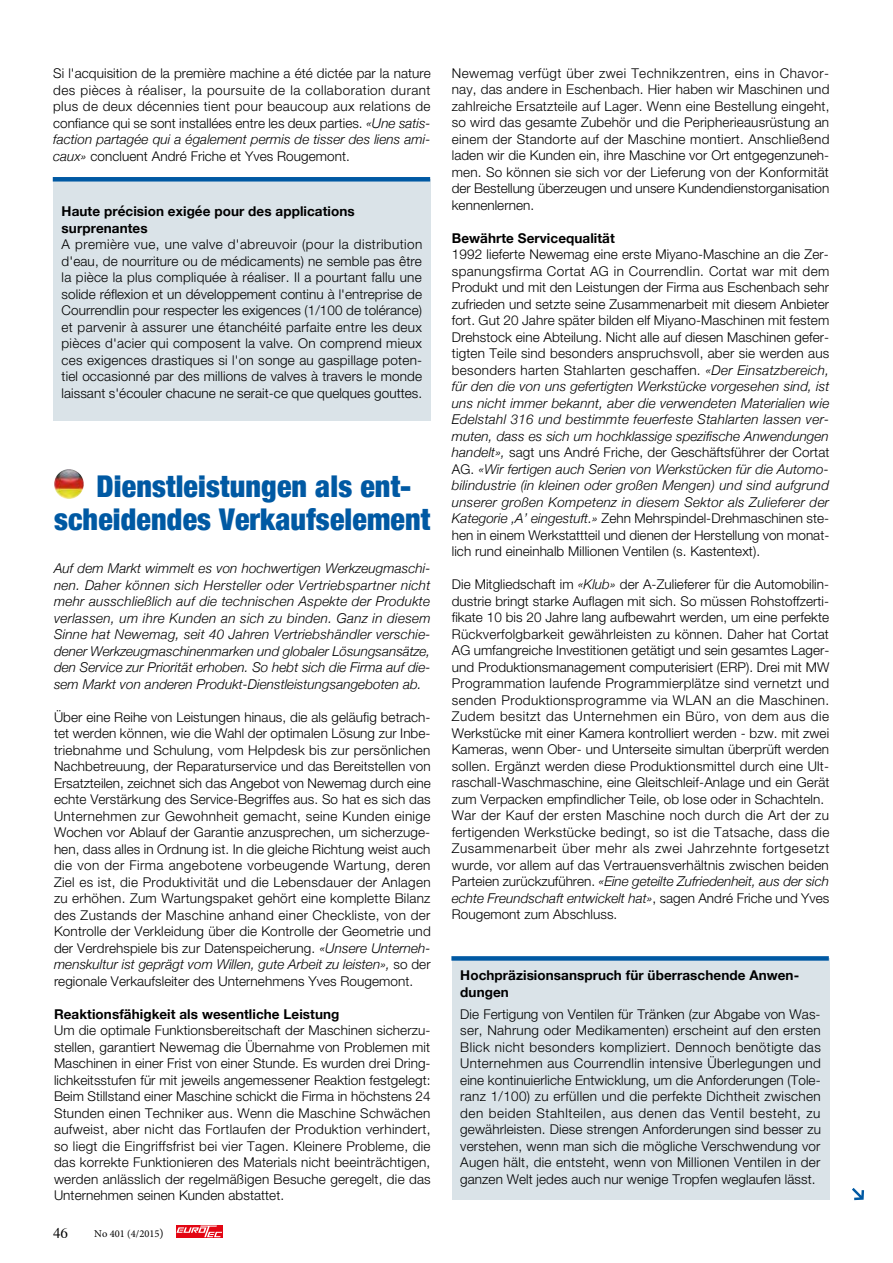
<style>
.page{position:relative;width:893px;height:1263px;background:#fff}
.page>*{position:absolute;margin:0;border:0;box-sizing:border-box;transform-origin:0 0}
.t1{font:900 condensed 30px/33px "Helvetica Neue";letter-spacing:.005em;color:#0059a3}
.t2{font:300 13.5px/16.5px "Helvetica Neue";letter-spacing:.005em;color:#000;text-align:justify}
.t3{font:italic 300 13.5px/16.5px "Helvetica Neue";letter-spacing:.005em;color:#000;text-align:justify}
.t4{font:700 13.5px/16.5px "Helvetica Neue";letter-spacing:.005em;color:#000}
.t5{font:10.5px "Minion Pro";color:#000}
.s1{font-style:italic}
.s2{font-size:12px}
</style>
<div class="page">
<div style="left:176px;top:1225px;width:47px;height:12px;background:#e30613"></div>
<svg style="left:176px;top:1225px;width:46px;height:12px"></svg>
<img style="left:54px;top:469px;width:30px;height:30px;border-radius:15px">
<div style="left:53px;top:180px;width:378px;height:241px;background:#dae3e8"></div>
<div style="left:53px;top:177px;width:377px;height:5px;background:#0059a3"></div>
<div style="left:452px;top:959px;width:377px;height:241px;background:#dae3e8"></div>
<div style="left:451px;top:956px;width:378px;height:5px;background:#0059a3"></div>
<svg style="left:852px;top:1188px;width:12px;height:12px"></svg>
<p class="t2" style="left:53px;top:65px;width:379px">Si l'acquisition de la première machine a été dictée par la nature des pièces à réaliser, la poursuite de la collaboration durant plus de deux décennies tient pour beaucoup aux relations de confiance qui se sont installées entre les deux parties. <span class="s1">«Une satis&shy;faction partagée qui a également permis de tisser des liens ami&shy;caux»</span> concluent André Friche et Yves Rougemont.</p>
<p class="t4" style="left:62px;top:203px;width:295px">Haute précision exigée pour des applications surprenantes</p>
<p class="t2" style="left:62px;top:236px;width:362px">A première vue, une valve d'abreuvoir (pour la distribution d'eau, de nourriture ou de médicaments) ne semble pas être la pièce la plus compliquée à réaliser. Il a pourtant fallu une solide réflexion et un développement continu à l'entreprise de Courrendlin pour respecter les exigences (1/100 de tolérance) et parvenir à assurer une étanchéité parfaite entre les deux pièces d'acier qui composent la valve. On comprend mieux ces exigences drastiques si l'on songe au gaspillage poten&shy;tiel occasionné par des millions de valves à travers le monde laissant s'écouler chacune ne serait-ce que quelques gouttes.</p>
<h1 class="t1" style="left:54px;top:468px;width:378px;text-indent:43px">Dienstleistungen als ent&shy;scheidendes Verkaufselement</h1>
<p class="t3" style="left:54px;top:559px;width:378px">Auf dem Markt wimmelt es von hochwertigen Werkzeugmaschi&shy;nen. Daher können sich Hersteller oder Vertriebspartner nicht mehr ausschließlich auf die technischen Aspekte der Produkte verlassen, um ihre Kunden an sich zu binden. Ganz in diesem Sinne hat Newemag, seit 40 Jahren Vertriebshändler verschie&shy;dener Werkzeugmaschinenmarken und globaler Lösungsansätze, den Service zur Priorität erhoben. So hebt sich die Firma auf die&shy;sem Markt von anderen Produkt-Dienstleistungsangeboten ab.</p>
<p class="t2" style="left:54px;top:708px;width:378px">Über eine Reihe von Leistungen hinaus, die als geläufig betrach&shy;tet werden können, wie die Wahl der optimalen Lösung zur Inbe&shy;triebnahme und Schulung, vom Helpdesk bis zur persönlichen Nachbetreuung, der Reparaturservice und das Bereitstellen von Ersatzteilen, zeichnet sich das Angebot von Newemag durch eine echte Verstärkung des Service-Begriffes aus. So hat es sich das Unternehmen zur Gewohnheit gemacht, seine Kunden einige Wochen vor Ablauf der Garantie anzusprechen, um sicherzuge&shy;hen, dass alles in Ordnung ist. In die gleiche Richtung weist auch die von der Firma angebotene vorbeugende Wartung, deren Ziel es ist, die Produktivität und die Lebensdauer der Anlagen zu erhöhen. Zum Wartungspaket gehört eine komplette Bilanz des Zustands der Maschine anhand einer Checkliste, von der Kontrolle der Verkleidung über die Kontrolle der Geometrie und der Verdrehspiele bis zur Datenspeicherung. <span class="s1">«Unsere Unterneh&shy;menskultur ist geprägt vom Willen, gute Arbeit zu leisten»,</span> so der regionale Verkaufsleiter des Unternehmens Yves Rougemont.</p>
<p class="t4" style="left:54px;top:1006px;width:287px">Reaktionsfähigkeit als wesentliche Leistung</p>
<p class="t2" style="left:54px;top:1022px;width:378px">Um die optimale Funktionsbereitschaft der Maschinen sicherzu&shy;stellen, garantiert Newemag die Übernahme von Problemen mit Maschinen in einer Frist von einer Stunde. Es wurden drei Dring&shy;lichkeitsstufen für mit jeweils angemessener Reaktion festgelegt:<br>Beim Stillstand einer Maschine schickt die Firma in höchstens 24<br>Stunden einen Techniker aus. Wenn die Maschine Schwächen aufweist, aber nicht das Fortlaufen der Produktion verhindert, so liegt die Eingriffsfrist bei vier Tagen. Kleinere Probleme, die das korrekte Funktionieren des Materials nicht beeinträchtigen, werden anlässlich der regelmäßigen Besuche geregelt, die das Unternehmen seinen Kunden abstattet.</p>
<p class="t5" style="left:53px;top:1227px;width:112px">✔ No 401 (4/2015<span class="s2">)</span></p>
<p class="t2" style="left:452px;top:65px;width:379px">Newemag verfügt über zwei Technikzentren, eins in Chavor&shy;nay, das andere in Eschenbach. Hier haben wir Maschinen und zahlreiche Ersatzteile auf Lager. Wenn eine Bestellung eingeht, so wird das gesamte Zubehör und die Peripherieausrüstung an einem der Standorte auf der Maschine montiert. Anschließend laden wir die Kunden ein, ihre Maschine vor Ort entgegenzuneh&shy;men. So können sie sich vor der Lieferung von der Konformität der Bestellung überzeugen und unsere Kundendienstorganisation kennenlernen.</p>
<p class="t4" style="left:452px;top:230px;width:165px">Bewährte Servicequalität</p>
<p class="t2" style="left:452px;top:246px;width:379px">1992 lieferte Newemag eine erste Miyano-Maschine an die Zer&shy;spanungsfirma Cortat AG in Courrendlin. Cortat war mit dem Produkt und mit den Leistungen der Firma aus Eschenbach sehr zufrieden und setzte seine Zusammenarbeit mit diesem Anbieter fort. Gut 20 Jahre später bilden elf Miyano-Maschinen mit festem Drehstock eine Abteilung. Nicht alle auf diesen Maschinen gefer&shy;tigten Teile sind besonders anspruchsvoll, aber sie werden aus besonders harten Stahlarten geschaffen. <span class="s1">«Der Einsatzbereich, für den die von uns gefertigten Werkstücke vorgesehen sind, ist uns nicht immer bekannt, aber die verwendeten Materialien wie Edelstahl 316 und bestimmte feuerfeste Stahlarten lassen ver&shy;muten, dass es sich um hochklassige spezifische Anwendungen handelt»,</span> sagt uns André Friche, der Geschäftsführer der Cortat AG. <span class="s1">«Wir fertigen auch Serien von Werkstücken für die Automo&shy;bilindustrie (in kleinen oder großen Mengen) und sind aufgrund unserer großen Kompetenz in diesem Sektor als Zulieferer der Kategorie ‚A’ eingestuft.»</span> Zehn Mehrspindel-Drehmaschinen ste&shy;hen in einem Werkstattteil und dienen der Herstellung von monat&shy;lich rund eineinhalb Millionen Ventilen (s. Kastentext).</p>
<p class="t2" style="left:452px;top:576px;width:379px;text-align:left">Die Mitgliedschaft im <span class="s1">«Klub»</span> der A-Zulieferer für die Automobilin&shy;dustrie bringt starke Auflagen mit sich. So müssen Rohstoffzerti&shy;fikate 10 bis 20 Jahre lang aufbewahrt werden, um eine perfekte Rückverfolgbarkeit gewährleisten zu können. Daher hat Cortat AG umfangreiche Investitionen getätigt und sein gesamtes Lager&shy;und Produktionsmanagement computerisiert (ERP). Drei mit MW Programmation laufende Programmierplätze sind vernetzt und senden Produktionsprogramme via WLAN an die Maschinen.<br>Zudem besitzt das Unternehmen ein Büro, von dem aus die Werkstücke mit einer Kamera kontrolliert werden - bzw. mit zwei Kameras, wenn Ober- und Unterseite simultan überprüft werden sollen. Ergänzt werden diese Produktionsmittel durch eine Ult&shy;raschall-Waschmaschine, eine Gleitschleif-Anlage und ein Gerät zum Verpacken empfindlicher Teile, ob lose oder in Schachteln.<br>War der Kauf der ersten Maschine noch durch die Art der zu fertigenden Werkstücke bedingt, so ist die Tatsache, dass die Zusammenarbeit über mehr als zwei Jahrzehnte fortgesetzt wurde, vor allem auf das Vertrauensverhältnis zwischen beiden Parteien zurückzuführen. <span class="s1">«Eine geteilte Zufriedenheit, aus der sich echte Freundschaft entwickelt hat»</span>, sagen André Friche und Yves Rougemont zum Abschluss.</p>
<p class="t4" style="left:460px;top:968px;width:340px">Hochpräzisionsanspruch für überraschende Anwen&shy;dungen</p>
<p class="t2" style="left:460px;top:1005px;width:362px">Die Fertigung von Ventilen für Tränken (zur Abgabe von Was&shy;ser, Nahrung oder Medikamenten) erscheint auf den ersten Blick nicht besonders kompliziert. Dennoch benötigte das Unternehmen aus Courrendlin intensive Überlegungen und eine kontinuierliche Entwicklung, um die Anforderungen (Tole&shy;ranz 1/100) zu erfüllen und die perfekte Dichtheit zwischen den beiden Stahlteilen, aus denen das Ventil besteht, zu gewährleisten. Diese strengen Anforderungen sind besser zu verstehen, wenn man sich die mögliche Verschwendung vor Augen hält, die entsteht, wenn von Millionen Ventilen in der ganzen Welt jedes auch nur wenige Tropfen weglaufen lässt.</p>
</div>
